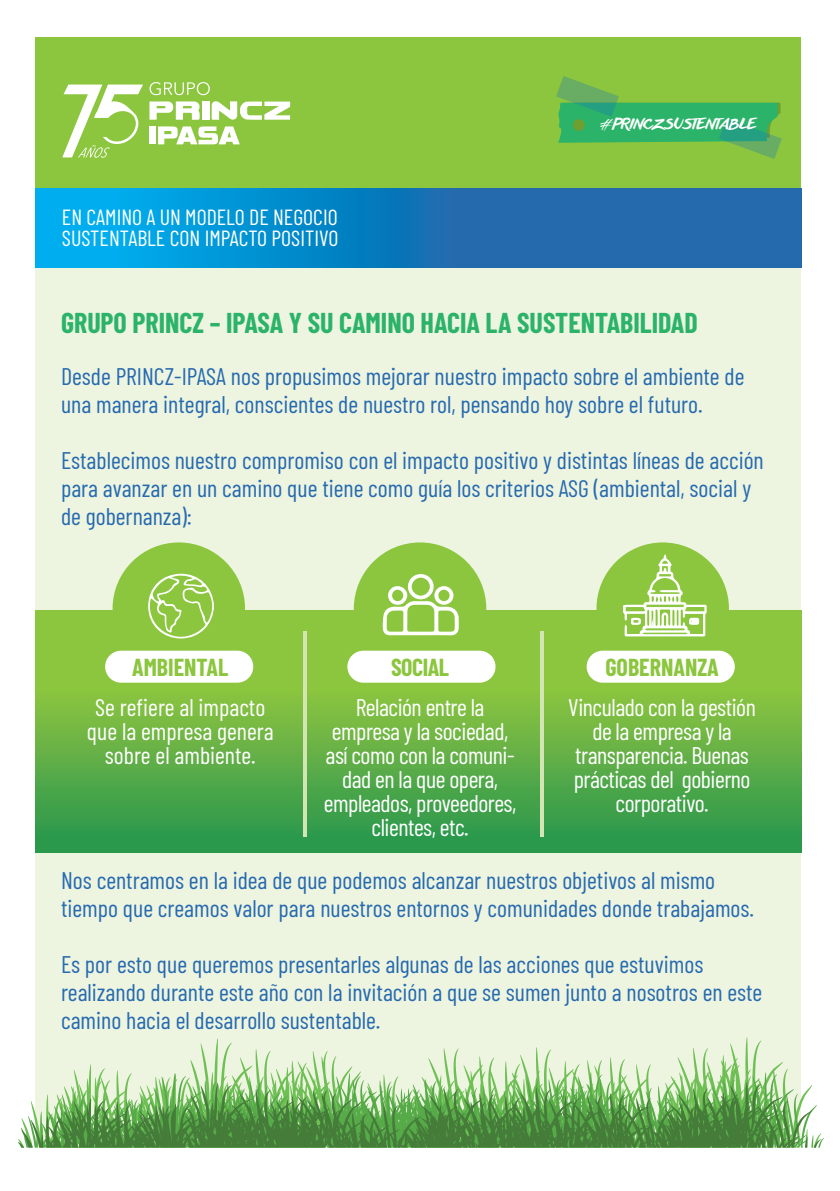
<style>
.page{position:relative;width:840px;height:1191px;background:#fff}
.page>*{position:absolute;margin:0;border:0;box-sizing:border-box;transform-origin:0 0}
.t1{font:700 28px "Barlow Condensed";color:#2bb369}
.t2{font:24px/28px "Barlow Condensed";color:#266aaf}
.t3{font:24px/24px "Barlow Condensed";letter-spacing:-.02em;color:#fff;text-align:center}
.t4{font:24px/24px "Barlow Condensed";color:#fff;text-align:center}
.t5{font:700 24px "Barlow Condensed";color:#8bc63e}
.t6{font:22px/21px "Barlow Condensed";color:#fff}
.t7{font:14.4px "anothershabby";color:#fff}
.s1{font-family:"Blacksword"}
</style>
<div class="page">
<div style="left:35px;top:38px;width:765px;height:1109px;background:#edf4e0"></div>
<div style="left:35px;top:38px;width:765px;height:153px;background:#8bc63e"></div>
<svg style="left:35px;top:189px;width:765px;height:79px"></svg>
<svg style="left:556px;top:76px;width:225px;height:83px"></svg>
<svg style="left:211px;top:101px;width:79px;height:19px"></svg>
<div style="left:202px;top:102px;width:7px;height:18px;background:#fff"></div>
<svg style="left:149px;top:101px;width:51px;height:19px"></svg>
<svg style="left:149px;top:82px;width:61px;height:13px"></svg>
<div style="left:149px;top:126px;width:6px;height:18px;background:#fff"></div>
<svg style="left:158px;top:126px;width:82px;height:18px"></svg>
<svg style="left:62px;top:85px;width:81px;height:73px"></svg>
<svg style="left:35px;top:610px;width:765px;height:242px"></svg>
<div style="left:112px;top:542px;width:133px;height:133px;background:#8bc63e;border-radius:50%"></div>
<div style="left:353px;top:542px;width:133px;height:133px;background:#8bc63e;border-radius:50%"></div>
<div style="left:596px;top:542px;width:132px;height:133px;background:#8bc63e;border-radius:50%"></div>
<svg style="left:148px;top:573px;width:66px;height:66px"></svg>
<svg style="left:382px;top:574px;width:76px;height:61px"></svg>
<svg style="left:622px;top:554px;width:85px;height:82px"></svg>
<hr style="left:303px;top:631px;width:4px;height:206px;background:#d2e5b2">
<svg style="left:539px;top:631px;width:4px;height:206px"></svg>
<div style="left:105px;top:650px;width:148px;height:32px;background:#fff;border-radius:16px"></div>
<div style="left:347px;top:650px;width:148px;height:32px;background:#fff;border-radius:16px"></div>
<div style="left:586px;top:650px;width:148px;height:32px;background:#fff;border-radius:16px"></div>
<svg style="left:73px;top:1037px;width:728px;height:35px"></svg>
<svg style="left:74px;top:1072px;width:749px;height:71px"></svg>
<svg style="left:18px;top:1082px;width:803px;height:65px"></svg>
<p class="t6" style="left:62px;top:205px;width:278px">EN CAMINO A UN MODELO DE NEGOCIO<br>SUSTENTABLE CON IMPACTO POSITIVO</p>
<p class="t7" style="left:597px;top:116px;width:160px"><span class="s1">#</span>PRINCZSUSTENTABLE</p>
<p class="t1" style="left:61px;top:303px;width:638px">GRUPO PRINCZ – IPASA Y SU CAMINO HACIA LA SUSTENTABILIDAD</p>
<p class="t2" style="left:61px;top:360px;width:684px">Desde PRINCZ-IPASA nos propusimos mejorar nuestro impacto sobre el ambiente de una manera integral, conscientes de nuestro rol, pensando hoy sobre el futuro.</p>
<p class="t2" style="left:61px;top:444px;width:703px">Establecimos nuestro compromiso con el impacto positivo y distintas líneas de acción para avanzar en un camino que tiene como guía los criterios ASG (ambiental, social y de gobernanza):</p>
<p class="t5" style="left:132px;top:650px;width:98px">AMBIENTAL</p>
<p class="t4" style="left:87px;top:693px;width:188px">Se refiere al impacto que la empresa genera sobre el ambiente.</p>
<p class="t5" style="left:391px;top:650px;width:60px">SOCIAL</p>
<p class="t3" style="left:323px;top:693px;width:194px">Relación entre la empresa y la sociedad, así como con la comuni&shy;dad en la que opera, empleados, proveedores, clientes, etc.</p>
<p class="t5" style="left:605px;top:650px;width:115px">GOBERNANZA</p>
<p class="t3" style="left:568px;top:693px;width:189px">Vinculado con la gestión de la empresa y la transparencia. Buenas prácticas del gobierno corporativo.</p>
<p class="t2" style="left:61px;top:864px;width:694px">Nos centramos en la idea de que podemos alcanzar nuestros objetivos al mismo tiempo que creamos valor para nuestros entornos y comunidades donde trabajamos.</p>
<p class="t2" style="left:61px;top:948px;width:702px">Es por esto que queremos presentarles algunas de las acciones que estuvimos realizando durante este año con la invitación a que se sumen junto a nosotros en este camino hacia el desarrollo sustentable.</p>
</div>
